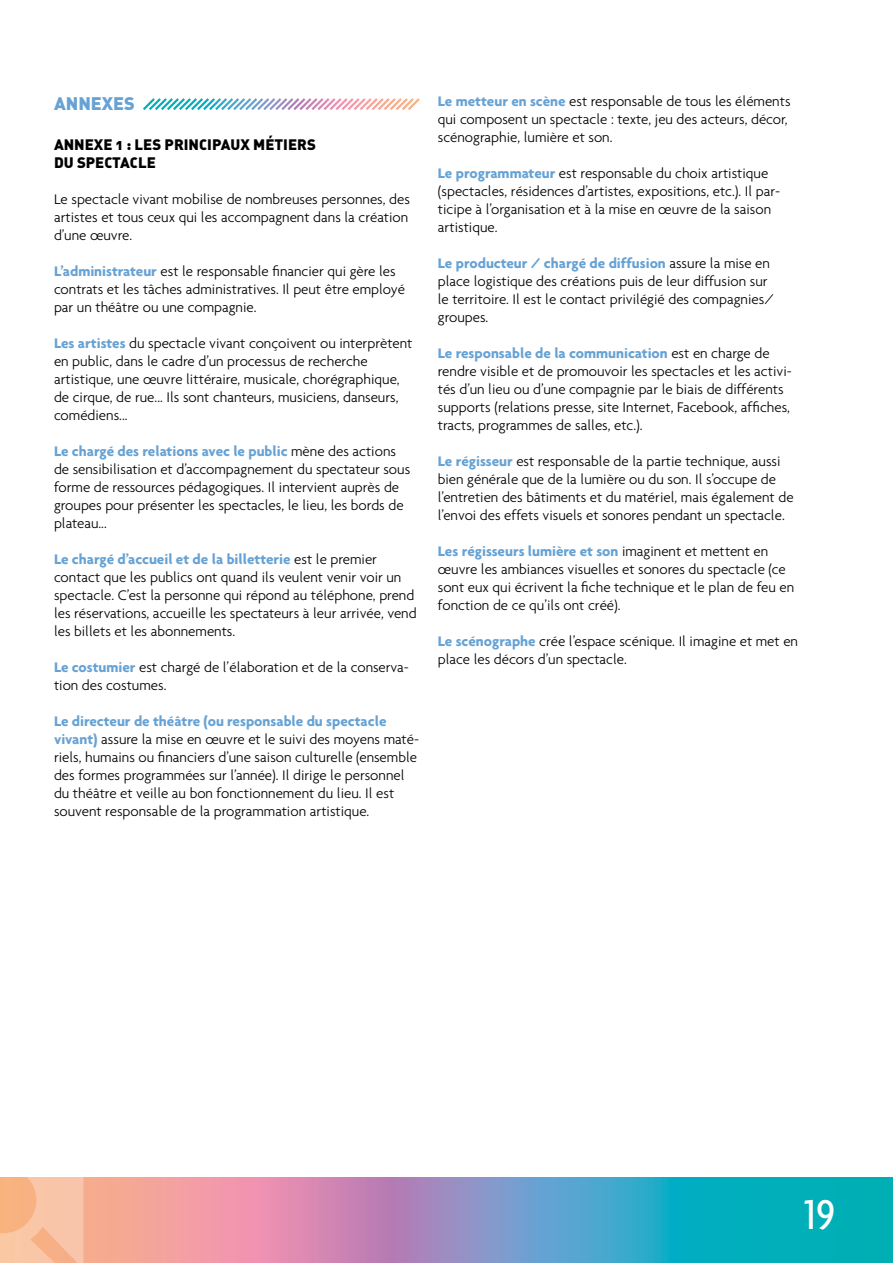
<style>
.page{position:relative;width:893px;height:1263px;background:#fff}
.page>*{position:absolute;margin:0;border:0;box-sizing:border-box;transform-origin:0 0}
.t1{font:500 condensed 45px "Agenda";color:#fff}
.t2{font:18px "DIN Black Alternate";color:#67a2d4}
.t3{font:300 15px/18px "Agenda";color:#000}
.t4{font:15px/18px "DIN Black Alternate";color:#000}
.s1{font-weight:700;color:#67a2d4}
</style>
<div class="page">
<svg style="left:165px;top:1178px;width:728px;height:85px;background:#6f9dbc"></svg>
<svg style="left:0;top:1177px;width:165px;height:86px;background:#f6b397"></svg>
<svg style="left:143px;top:98px;width:277px;height:12px"></svg>
<p class="t2" style="left:54px;top:91px;width:82px">ANNEXES</p>
<p class="t4" style="left:54px;top:134px;width:263px">ANNEXE 1 : LES PRINCIPAUX MÉTIERS<br>DU SPECTACLE</p>
<p class="t3" style="left:54px;top:190px;width:357px;text-align:justify">Le spectacle vivant mobilise de nombreuses personnes, des artistes et tous ceux qui les accompagnent dans la création d’une œuvre.</p>
<p class="t3" style="left:54px;top:262px;width:353px"><span class="s1">L’administrateur</span> est le responsable financier qui gère les contrats et les tâches administratives. Il peut être employé par un théâtre ou une compagnie.</p>
<p class="t3" style="left:54px;top:334px;width:360px"><span class="s1">Les artistes</span> du spectacle vivant conçoivent ou interprètent en public, dans le cadre d’un processus de recherche artistique, une œuvre littéraire, musicale, chorégraphique, de cirque, de rue... Ils sont chanteurs, musiciens, danseurs, comédiens...</p>
<p class="t3" style="left:54px;top:442px;width:358px"><span class="s1">Le chargé des relations avec le public</span> mène des actions de sensibilisation et d’accompagnement du spectateur sous forme de ressources pédagogiques. Il intervient auprès de groupes pour présenter les spectacles, le lieu, les bords de plateau...</p>
<p class="t3" style="left:54px;top:550px;width:364px"><span class="s1">Le chargé d’accueil et de la billetterie</span> est le premier contact que les publics ont quand ils veulent venir voir un spectacle. C’est la personne qui répond au téléphone, prend les réservations, accueille les spectateurs à leur arrivée, vend les billets et les abonnements.</p>
<p class="t3" style="left:54px;top:658px;width:356px"><span class="s1">Le costumier</span> est chargé de l’élaboration et de la conserva&shy;tion des costumes.</p>
<p class="t3" style="left:54px;top:712px;width:367px"><span class="s1">Le directeur de théâtre (ou responsable du spectacle vivant)</span> assure la mise en œuvre et le suivi des moyens maté&shy;riels, humains ou financiers d’une saison culturelle (ensemble des formes programmées sur l’année). Il dirige le personnel du théâtre et veille au bon fonctionnement du lieu. Il est souvent responsable de la programmation artistique.</p>
<p class="t3" style="left:438px;top:92px;width:354px"><span class="s1">Le metteur en scène</span> est responsable de tous les éléments qui composent un spectacle : texte, jeu des acteurs, décor, scénographie, lumière et son.</p>
<p class="t3" style="left:438px;top:164px;width:344px"><span class="s1">Le programmateur</span> est responsable du choix artistique (spectacles, résidences d’artistes, expositions, etc.). Il par&shy;ticipe à l’organisation et à la mise en œuvre de la saison artistique.</p>
<p class="t3" style="left:438px;top:254px;width:337px"><span class="s1">Le producteur / chargé de diffusion</span> assure la mise en place logistique des créations puis de leur diffusion sur le territoire. Il est le contact privilégié des compagnies/ groupes.</p>
<p class="t3" style="left:438px;top:344px;width:356px"><span class="s1">Le responsable de la communication</span> est en charge de rendre visible et de promouvoir les spectacles et les activi&shy;tés d’un lieu ou d’une compagnie par le biais de différents supports (relations presse, site Internet, Facebook, affiches, tracts, programmes de salles, etc.).</p>
<p class="t3" style="left:438px;top:452px;width:357px"><span class="s1">Le régisseur</span> est responsable de la partie technique, aussi bien générale que de la lumière ou du son. Il s’occupe de l’entretien des bâtiments et du matériel, mais également de l’envoi des effets visuels et sonores pendant un spectacle.</p>
<p class="t3" style="left:438px;top:542px;width:358px"><span class="s1">Les régisseurs lumière et son</span> imaginent et mettent en œuvre les ambiances visuelles et sonores du spectacle (ce sont eux qui écrivent la fiche technique et le plan de feu en fonction de ce qu’ils ont créé).</p>
<p class="t3" style="left:438px;top:632px;width:362px"><span class="s1">Le scénographe</span> crée l’espace scénique. Il imagine et met en place les décors d’un spectacle.</p>
<h1 class="t1" style="left:804px;top:1189px;width:33px">19</h1>
</div>
